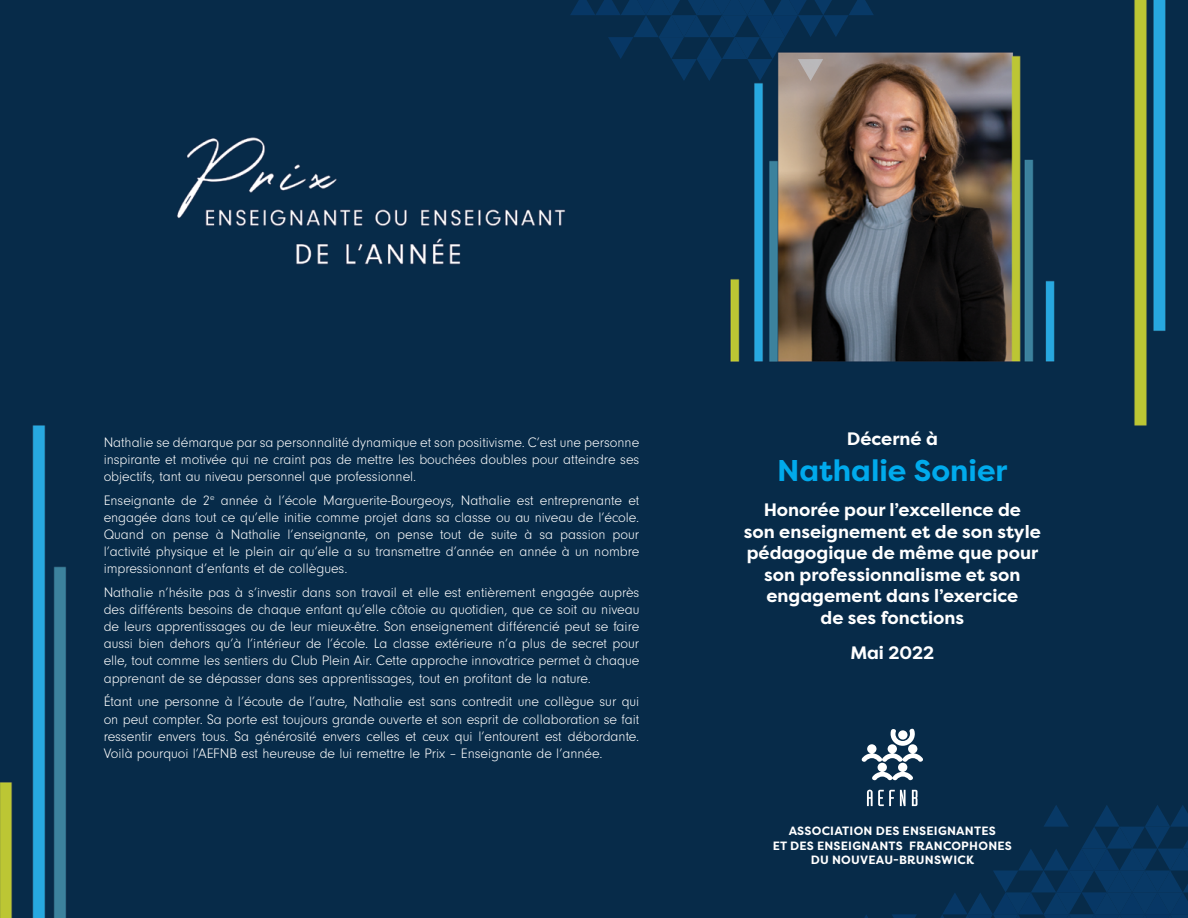
<style>
.page{position:relative;width:1188px;height:918px;background:#fff}
.page>*{position:absolute;margin:0;border:0;box-sizing:border-box;transform-origin:0 0}
.t1{font:700 30px "Filson Pro";color:#00aaec}
.t2{font:700 18px/21.6px "Filson Pro";color:#fff;text-align:center}
.t3{font:300 14.25px/17.1px "Neuzeit Gro";color:#fff;text-align:justify}
.t4{font:700 12px/14.4px "Filson Pro";letter-spacing:.02em;color:#fff;text-align:center}
</style>
<div class="page">
<img style="left:0;top:0;width:1188px;height:918px">
<svg style="left:570px;top:0;width:304px;height:81px;background:#173a59"></svg>
<svg style="left:854px;top:914px;width:25px;height:4px"></svg>
<svg style="left:892px;top:914px;width:25px;height:4px"></svg>
<svg style="left:930px;top:805px;width:258px;height:113px;background:#073054"></svg>
<svg style="left:861px;top:728px;width:63px;height:78px"></svg>
<p class="t3" style="left:104px;top:434px;width:537px">Nathalie se démarque par sa personnalité dynamique et son positivisme. C’est une personne inspirante et motivée qui ne craint pas de mettre les bouchées doubles pour atteindre ses objectifs, tant au niveau personnel que professionnel.</p>
<p class="t3" style="left:104px;top:492px;width:537px">Enseignante de 2<sup>e</sup> année à l’école Marguerite-Bourgeoys, Nathalie est entreprenante et engagée dans tout ce qu’elle initie comme projet dans sa classe ou au niveau de l’école.<br>Quand on pense à Nathalie l’enseignante, on pense tout de suite à sa passion pour l’activité physique et le plein air qu’elle a su transmettre d’année en année à un nombre impressionnant d’enfants et de collègues.</p>
<p class="t3" style="left:104px;top:584px;width:537px">Nathalie n’hésite pas à s’investir dans son travail et elle est entièrement engagée auprès des différents besoins de chaque enfant qu’elle côtoie au quotidien, que ce soit au niveau de leurs apprentissages ou de leur mieux-être. Son enseignement différencié peut se faire aussi bien dehors qu’à l’intérieur de l’école. La classe extérieure n’a plus de secret pour elle, tout comme les sentiers du Club Plein Air. Cette approche innovatrice permet à chaque apprenant de se dépasser dans ses apprentissages, tout en profitant de la nature.</p>
<p class="t3" style="left:104px;top:694px;width:537px">Étant une personne à l’écoute de l’autre, Nathalie est sans contredit une collègue sur qui on peut compter. Sa porte est toujours grande ouverte et son esprit de collaboration se fait ressentir envers tous. Sa générosité envers celles et ceux qui l’entourent est débordante.<br>Voilà pourquoi l’AEFNB est heureuse de lui remettre le Prix – Enseignante de l’année.</p>
<p class="t2" style="left:847px;top:428px;width:93px">Décerné à</p>
<h1 class="t1" style="left:777px;top:451px;width:232px">Nathalie Sonier</h1>
<p class="t2" style="left:744px;top:499px;width:298px">Honorée pour l’excellence de<br>son enseignement et de son style pédagogique de même que pour son professionnalisme et son engagement dans l’exercice<br>de ses fonctions</p>
<p class="t2" style="left:850px;top:642px;width:86px">Mai 2022</p>
<p class="t4" style="left:773px;top:824px;width:241px">ASSOCIATION DES ENSEIGNANTES<br>ET DES ENSEIGNANTS FRANCOPHONES<br>DU NOUVEAU-BRUNSWICK</p>
</div>
